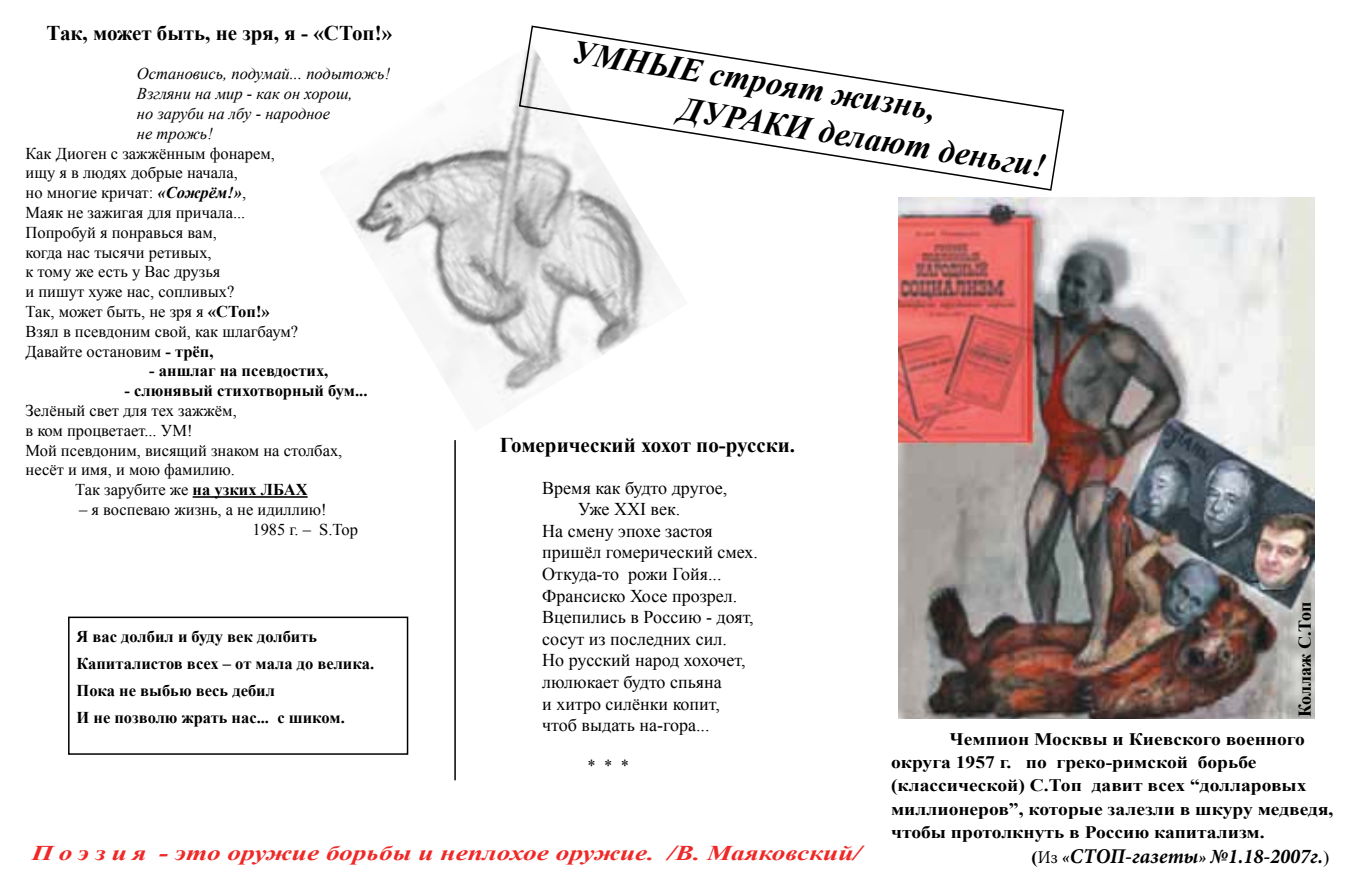
<style>
.page{position:relative;width:1361px;height:893px;background:#fff}
.page>*{position:absolute;margin:0;border:0;box-sizing:border-box;transform-origin:0 0}
.t1{font:italic 700 33px/39.6px "Times New Roman";color:#000}
.t2{font:700 21px "Times New Roman";color:#000}
.t3{font:italic 700 21px "Times New Roman";color:#ee2927;scale:1.3 1}
.t4{font:italic 700 21px "Minion Pro";color:#000;scale:.96 1}
.t5{font:18px "Times New Roman";color:#000}
.t6{font:700 18px "Times New Roman";color:#000}
.t7{font:700 17.55px/23.4px "Times New Roman";color:#000;scale:1.11 1}
.t8{font:16.5px/19.8px "Times New Roman";color:#000}
.t9{font:700 16.5px/27px "Times New Roman";color:#000}
.t10{font:italic 16.5px/19.8px "Times New Roman";color:#000}
.s1{font-weight:700;font-style:italic}
.s2{font-weight:700}
.s3{font-family:"Times New Roman";font-style:normal;font-size:17.55px}
.s4{font-weight:400;font-style:normal;font-size:18px}
.s5{font-size:18px}
.s6{font-family:"Times New Roman";font-weight:400;font-style:normal;font-size:17.55px}
</style>
<div class="page">
<img style="left:347px;top:76px;width:323px;height:325px">
<svg style="left:518px;top:25px;width:547px;height:167px"></svg>
<hr style="left:193px;top:496px;width:115px;height:2px;background:#000">
<img style="left:898px;top:198px;width:416px;height:521px">
<div style="left:68px;top:617px;width:340px;height:138px;border:2px solid #000"></div>
<hr style="left:454px;top:440px;width:2px;height:340px;background:#000">
<p class="t2" style="left:47px;top:18px;width:347px">Так, может быть, не зря, я - «СТоп!»</p>
<p class="t10" style="left:137px;top:64px;width:255px">Остановись, подумай... подытожь!<br>Взгляни на мир - как он хорош,<br>но заруби на лбу - народное<br>не трожь!</p>
<p class="t8" style="left:26px;top:143px;width:274px">Как Диоген с зажжённым фонарем, ищу я в людях добрые начала,<br>но многие кричат: <span class="s1">«Сожрём!»</span>,<br>Маяк не зажигая для причала...<br>Попробуй я понравься вам,<br>когда нас тысячи ретивых,<br>к тому же есть у Вас друзья<br>и пишут хуже нас, сопливых?<br>Так, может быть, не зря я <span class="s2">«СТоп!»<br></span>Взял в псевдоним свой, как шлагбаум?<br>Давайте остановим <span class="s2">- трёп,</span></p>
<p class="t9" style="left:149px;top:357px;width:181px">- аншлаг на псевдостих,</p>
<p class="t9" style="left:125px;top:377px;width:244px">- слюнявый стихотворный бум...</p>
<p class="t8" style="left:26px;top:400px;width:213px">Зелёный свет для тех зажжём,</p>
<p class="t8" style="left:26px;top:420px;width:169px">в ком процветает... УМ!</p>
<p class="t8" style="left:26px;top:440px;width:318px">Мой псевдоним, висящий знаком на столбах,</p>
<p class="t8" style="left:26px;top:460px;width:211px">несёт и имя, и мою фамилию.</p>
<p class="t8" style="left:75px;top:479px;width:234px">Так зарубите же <span class="s2">на узких ЛБАХ</span></p>
<p class="t8" style="left:252px;top:499px;width:107px;text-indent:-173px">– я воспеваю жизнь, а не идиллию!<br>1985 г. – S.Top</p>
<h1 class="t1" style="left:689px;top:49px;width:372px;text-indent:-115px;rotate:9deg">УМНЫЕ строят жизнь,<br>ДУРАКИ делают деньги!</h1>
<p class="t2" style="left:500px;top:431px;width:297px">Гомерический хохот по-русски.</p>
<p class="t5" style="left:542px;top:475px;width:187px">Время как будто другое,</p>
<p class="t5" style="left:578px;top:497px;width:103px">Уже ХХI век.</p>
<p class="t5" style="left:542px;top:519px;width:172px">На смену эпохе застоя</p>
<p class="t5" style="left:542px;top:540px;width:217px">пришёл гомерический смех.</p>
<p class="t5" style="left:542px;top:562px;width:181px">Откуда-то рожи Гойя...</p>
<p class="t5" style="left:542px;top:583px;width:197px">Франсиско Хосе прозрел.</p>
<p class="t5" style="left:542px;top:605px;width:213px">Вцепились в Россию - доят,</p>
<p class="t5" style="left:542px;top:627px;width:186px">сосут из последних сил.</p>
<p class="t5" style="left:542px;top:648px;width:205px">Но русский народ хохочет,</p>
<p class="t5" style="left:542px;top:670px;width:181px">люлюкает будто спьяна</p>
<p class="t5" style="left:542px;top:691px;width:179px">и хитро силёнки копит,</p>
<p class="t5" style="left:542px;top:713px;width:169px">чтоб выдать на-гора...</p>
<p class="t8" style="left:588px;top:755px;width:43px">* * *</p>
<p class="t6" style="left:1292px;top:717px;width:117px;rotate:-90deg">Коллаж С.Топ</p>
<p class="t9" style="left:77px;top:622px;width:299px">Я вас долбил и буду век долбить<br>Капиталистов всех – от мала до велика.<br>Пока не выбью весь дебил<br>И не позволю жрать нас... с шиком.</p>
<p class="t7" style="left:891px;top:727px;width:400px;text-indent:58px">Чемпион Москвы и Киевского военного округа 1957 г. по греко-римской борьбе (классической) С.Топ давит всех “долларовых миллионеров”, которые залезли в шкуру медведя, чтобы протолкнуть в Россию капитализм.</p>
<p class="t4" style="left:1031px;top:842px;width:312px"><span class="s3">(</span><span class="s4">Из</span> <span class="s5">«</span>СТОП-газеты<span class="s5">»</span> №1.18-2007г.<span class="s6">)</span></p>
<p class="t3" style="left:32px;top:839px;width:639px">П о э з и я - это оружие борьбы и неплохое оружие. /В. Маяковский/</p>
</div>
